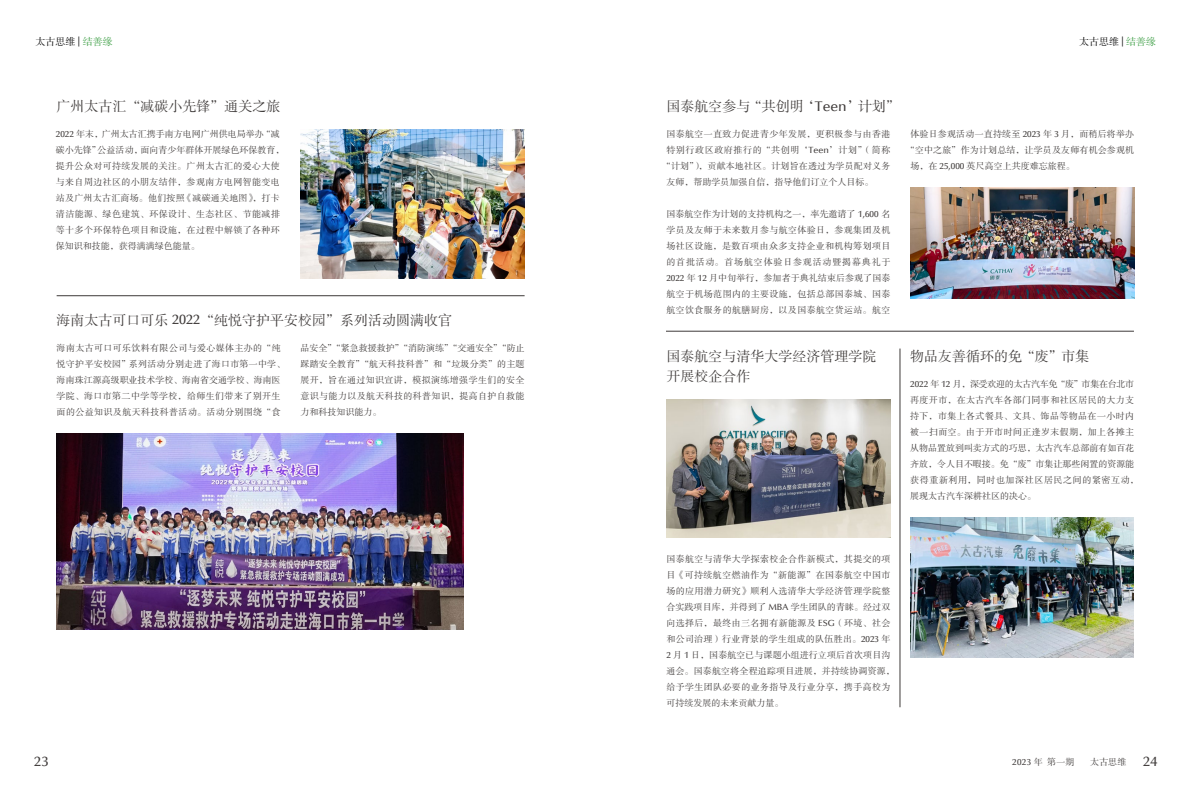
<style>
.page{position:relative;width:1191px;height:794px;background:#fff}
.page>*{position:absolute;margin:0;border:0;box-sizing:border-box;transform-origin:0 0}
.t1{font:14px/20px "FZSSJW GB1 0";color:#3e3a39}
.t2{font:500 14px "Optima";color:#3e3a39}
.t3{font:10px "FZSSJW GB1 0";color:#000}
.t4{font:9px/16px "FZSSJW GB1 0";letter-spacing:.04em;color:#3e3a39}
.t5{font:9px "FZSSJW GB1 0";letter-spacing:.015em;color:#3e3a39}
.t6{font:9px "FZSSJW GB1 0";color:#3e3a39}
.t7{font:9px "FZSSJW GB1 0";letter-spacing:.065em;color:#3e3a39}
.t8{font:9px "FZSSJW GB1 0";letter-spacing:.02em;color:#3e3a39}
.t9{font:500 9px "Optima";color:#3e3a39}
.s1{font-family:"Optima";font-weight:500}
.s2{color:#389c40}
.s3{font-family:"FZSSJW GB1 0";font-weight:400}
.s4{font-family:"Optima";font-weight:500;font-size:14px}
</style>
<div class="page">
<hr style="left:666px;top:331px;width:468px;height:1px;background:#3e3a39">
<hr style="left:899px;top:348px;width:1px;height:359px;background:#3e3a39">
<img style="left:910px;top:187px;width:224px;height:111px">
<hr style="left:57px;top:295px;width:467px;height:1px;background:#3e3a39">
<img style="left:300px;top:129px;width:224px;height:150px">
<img style="left:57px;top:434px;width:406px;height:195px">
<img style="left:666px;top:399px;width:224px;height:138px">
<img style="left:910px;top:517px;width:224px;height:140px">
<p class="t3" style="left:35px;top:37px;width:79px">太古思维 <span class="s1">|</span> <span class="s2">结善缘</span></p>
<p class="t3" style="left:1079px;top:37px;width:79px">太古思维 <span class="s1">|</span> <span class="s2">结善缘</span></p>
<h1 class="t1" style="left:56px;top:97px;width:226px">广州太古汇“减碳小先锋”通关之旅</h1>
<p class="t4" style="left:56px;top:126px;width:230px"><span class="s1">2022</span> 年末，广州太古汇携手南方电网广州供电局举办“减碳小先锋”公益活动，面向青少年群体开展绿色环保教育，提升公众对可持续发展的关注。广州太古汇的爱心大使与来自周边社区的小朋友结伴，参观南方电网智能变电站及广州太古汇商场。他们按照《减碳通关地图》，打卡清洁能源、绿色建筑、环保设计、生态社区、节能减排等十多个环保特色项目和设施，在过程中解锁了各种环保知识和技能，获得满满绿色能量。</p>
<h1 class="t1" style="left:57px;top:310px;width:397px">海南太古可口可乐 <span class="s1">2022</span>“纯悦守护平安校园”系列活动圆满收官</h1>
<p class="t4" style="left:57px;top:341px;width:230px">海南太古可口可乐饮料有限公司与爱心媒体主办的“纯悦守护平安校园”系列活动分别走进了海口市第一中学、海南珠江源高级职业技术学校、海南省交通学校、海南医学院、海口市第二中学等学校，给师生们带来了别开生面的公益知识及航天科技科普活动。活动分别围绕“食</p>
<p class="t4" style="left:300px;top:341px;width:226px;text-align:justify">品安全”“紧急救援救护”“消防演练”“交通安全”“防止踩踏安全教育”“航天科技科普”和“垃圾分类”的主题展开，旨在通过知识宣讲，模拟演练增强学生们的安全意识与能力以及航天科技的科普知识，提高自护自救能力和科技知识能力。</p>
<h1 class="t1" style="left:666px;top:97px;width:235px">国泰航空参与“共创明‘<span class="s1">Teen</span>’计划”</h1>
<p class="t4" style="left:666px;top:126px;width:225px">国泰航空一直致力促进青少年发展，更积极参与由香港</p>
<p class="t7" style="left:666px;top:145px;width:225px">特别行政区政府推行的“共创明‘<span class="s1">Teen</span>’计划”（简称</p>
<p class="t5" style="left:662px;top:161px;width:230px">“计划”），贡献本地社区。计划旨在透过为学员配对义务</p>
<p class="t6" style="left:666px;top:177px;width:208px">友师，帮助学员加强自信，指导他们订立个人目标。</p>
<p class="t4" style="left:666px;top:206px;width:226px;text-align:justify">国泰航空作为计划的支持机构之一，率先邀请了 <span class="s1">1,600</span> 名学员及友师于未来数月参与航空体验日，参观集团及机场社区设施，是数百项由众多支持企业和机构筹划项目的首批活动。首场航空体验日参观活动暨揭幕典礼于<span class="s1">2022</span> 年 <span class="s1">12</span> 月中旬举行，参加者于典礼结束后参观了国泰航空于机场范围内的主要设施，包括总部国泰城、国泰航空饮食服务的航膳厨房，以及国泰航空货运站。航空</p>
<h1 class="t1" style="left:666px;top:346px;width:211px">国泰航空与清华大学经济管理学院开展校企合作</h1>
<p class="t8" style="left:910px;top:129px;width:225px">体验日参观活动一直持续至 <span class="s1">2023</span> 年 <span class="s1">3</span> 月，而稍后将举办</p>
<p class="t5" style="left:906px;top:145px;width:230px">“空中之旅”作为计划总结，让学员及友师有机会参观机</p>
<p class="t6" style="left:910px;top:161px;width:166px">场，在 <span class="s1">25,000</span> 英尺高空上共度难忘旅程。</p>
<h1 class="t1" style="left:910px;top:346px;width:181px">物品友善循环的免“废”市集</h1>
<p class="t4" style="left:910px;top:377px;width:230px"><span class="s1">2022</span> 年 <span class="s1">12</span> 月，深受欢迎的太古汽车免“废”市集在台北市再度开市，在太古汽车各部门同事和社区居民的大力支持下，市集上各式餐具、文具、饰品等物品在一小时内被一扫而空。由于开市时间正逢岁末假期，加上各摊主从物品置放到叫卖方式的巧思，太古汽车总部前有如百花齐放，令人目不暇接。免“废”市集让那些闲置的资源能获得重新利用，同时也加深社区居民之间的紧密互动，展现太古汽车深耕社区的决心。</p>
<p class="t4" style="left:666px;top:551px;width:230px">国泰航空与清华大学探索校企合作新模式，其提交的项目《可持续航空燃油作为“新能源”在国泰航空中国市场的应用潜力研究》顺利入选清华大学经济管理学院整合实践项目库，并得到了 <span class="s1">MBA</span> 学生团队的青睐。经过双向选择后，最终由三名拥有新能源及 <span class="s1">ESG</span>（环境、社会和公司治理）行业背景的学生组成的队伍胜出。<span class="s1">2023</span> 年<br><span class="s1">2</span> 月 <span class="s1">1</span> 日，国泰航空已与课题小组进行立项后首次项目沟通会。国泰航空将全程追踪项目进展，并持续协调资源，给予学生团队必要的业务指导及行业分享，携手高校为可持续发展的未来贡献力量。</p>
<h1 class="t2" style="left:34px;top:753px;width:16px">23</h1>
<p class="t9" style="left:1012px;top:757px;width:64px">2023 <span class="s3">年 第一期</span></p>
<p class="t4" style="left:1090px;top:754px;width:69px">太古思维 <span class="s4">24</span></p>
</div>
